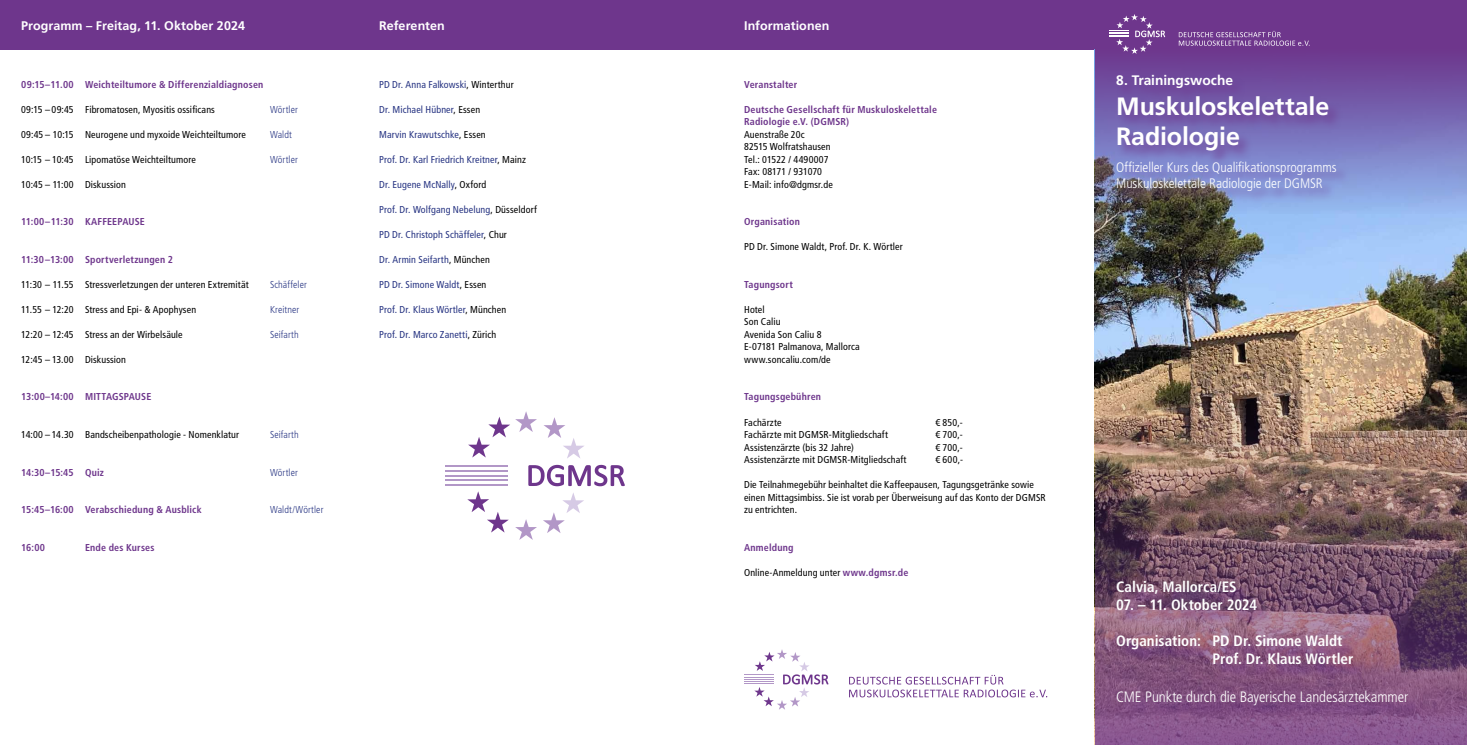
<style>
.page{position:relative;width:1467px;height:745px;background:#fff}
.page>*{position:absolute;margin:0;border:0;box-sizing:border-box;transform-origin:0 0}
.t1{font:700 25px/30px "Frutiger LT Std";letter-spacing:-.005em;color:#fff}
.t2{font:700 condensed 15px/18px "Frutiger LT Std";color:#fff}
.t3{font:300 condensed 15px "Frutiger LT Std";letter-spacing:-.01em;color:#fff}
.t4{font:300 condensed 13.75px/16.5px "Frutiger LT Std";letter-spacing:-.005em;color:#fff}
.t5{font:700 13.75px "Frutiger LT Std";color:#fff}
.t6{font:700 12.5px "Frutiger LT Std";letter-spacing:.005em;color:#fff}
.t7{font:condensed 10px/12.5px "Frutiger LT Std";letter-spacing:.01em;color:#000}
.t8{font:700 condensed 10px/12.5px "Frutiger LT Std";letter-spacing:.015em;color:#6e368c}
.t9{font:condensed 10px "Frutiger LT Std";letter-spacing:.015em;color:#283583}
.t10{font:300 condensed 10px "Frutiger LT Std";letter-spacing:.01em;color:#283583}
.s1{color:#000}
.s2{font-weight:700;color:#6e368c}
</style>
<div class="page">
<div style="left:716px;top:0;width:386px;height:50px;background:#6e368c"></div>
<div style="left:1088px;top:0;width:379px;height:50px;background:#6e368c"></div>
<div style="left:347px;top:0;width:386px;height:50px;background:#6e368c"></div>
<div style="left:0;top:0;width:372px;height:50px;background:#6e368c"></div>
<img style="left:1095px;top:214px;width:372px;height:161px">
<img style="left:1095px;top:375px;width:372px;height:369px">
<svg style="left:1095px;top:50px;width:372px;height:164px;background:#7769ae"></svg>
<svg style="left:1109px;top:14px;width:56px;height:40px"></svg>
<svg style="left:1179px;top:31px;width:131px;height:15px"></svg>
<svg style="left:754px;top:649px;width:74px;height:60px"></svg>
<hr style="left:744px;top:678px;width:30px;height:1px;background:#b297c7">
<hr style="left:744px;top:676px;width:30px;height:1px;background:#b297c7">
<hr style="left:744px;top:674px;width:30px;height:1px;background:#b297c7">
<hr style="left:744px;top:681px;width:30px;height:1px;background:#b297c7">
<hr style="left:744px;top:683px;width:30px;height:1px;background:#b297c7">
<svg style="left:849px;top:674px;width:198px;height:23px"></svg>
<svg style="left:467px;top:491px;width:42px;height:41px"></svg>
<svg style="left:544px;top:417px;width:40px;height:41px"></svg>
<svg style="left:543px;top:493px;width:41px;height:40px"></svg>
<svg style="left:515px;top:519px;width:22px;height:20px"></svg>
<svg style="left:468px;top:411px;width:69px;height:46px"></svg>
<svg style="left:528px;top:464px;width:97px;height:22px"></svg>
<hr style="left:446px;top:474px;width:62px;height:2px;background:#b297c7">
<hr style="left:446px;top:469px;width:62px;height:2px;background:#b297c7">
<hr style="left:446px;top:465px;width:62px;height:1px;background:#b297c7">
<hr style="left:446px;top:479px;width:62px;height:2px;background:#b297c7">
<hr style="left:446px;top:484px;width:62px;height:1px;background:#b297c7">
<div style="left:1117px;top:75px;width:234px;height:130px;background:#6e368c;opacity:.75"></div>
<div style="left:1119px;top:583px;width:304px;height:137px;background:#6e368c;opacity:.75"></div>
<p class="t6" style="left:21px;top:18px;width:225px">Programm – Freitag, 11. Oktober 2024</p>
<p class="t6" style="left:379px;top:18px;width:67px">Referenten</p>
<p class="t8" style="left:21px;top:78px;width:244px">09:15–11.00 Weichteiltumore &amp; Differenzialdiagnosen</p>
<p class="t7" style="left:21px;top:103px;width:195px">09:15 – 09:45 Fibromatosen, Myositis ossificans</p>
<p class="t10" style="left:270px;top:103px;width:29px">Wörtler</p>
<p class="t7" style="left:21px;top:128px;width:226px">09:45 – 10:15 Neurogene und myxoide Weichteiltumore</p>
<p class="t10" style="left:270px;top:128px;width:23px">Waldt</p>
<p class="t7" style="left:21px;top:153px;width:176px">10:15 – 10:45 Lipomatöse Weichteiltumore</p>
<p class="t10" style="left:270px;top:153px;width:29px">Wörtler</p>
<p class="t7" style="left:21px;top:178px;width:106px">10:45 – 11:00 Diskussion</p>
<p class="t8" style="left:21px;top:215px;width:125px">11:00–11:30 KAFFEEPAUSE</p>
<p class="t8" style="left:21px;top:253px;width:153px">11:30–13:00 Sportverletzungen 2</p>
<p class="t7" style="left:21px;top:278px;width:229px">11:30 – 11.55 Stressverletzungen der unteren Extremität</p>
<p class="t10" style="left:270px;top:278px;width:38px">Schäffeler</p>
<p class="t7" style="left:21px;top:303px;width:176px">11.55 – 12:20 Stress and Epi- &amp; Apophysen</p>
<p class="t10" style="left:270px;top:303px;width:31px">Kreitner</p>
<p class="t7" style="left:21px;top:328px;width:163px">12:20 – 12:45 Stress an der Wirbelsäule</p>
<p class="t10" style="left:270px;top:328px;width:30px">Seifarth</p>
<p class="t7" style="left:21px;top:353px;width:106px">12:45 – 13.00 Diskussion</p>
<p class="t8" style="left:21px;top:390px;width:132px">13:00–14:00 MITTAGSPAUSE</p>
<p class="t7" style="left:21px;top:428px;width:219px">14:00 – 14.30 Bandscheibenpathologie - Nomenklatur</p>
<p class="t10" style="left:270px;top:428px;width:30px">Seifarth</p>
<p class="t8" style="left:21px;top:465px;width:84px">14:30–15:45 Quiz</p>
<p class="t10" style="left:270px;top:466px;width:29px">Wörtler</p>
<p class="t8" style="left:21px;top:503px;width:182px">15:45–16:00 Verabschiedung &amp; Ausblick</p>
<p class="t10" style="left:270px;top:503px;width:55px">Waldt/Wörtler</p>
<p class="t8" style="left:21px;top:540px;width:25px">16:00</p>
<p class="t8" style="left:85px;top:540px;width:71px">Ende des Kurses</p>
<p class="t9" style="left:379px;top:78px;width:136px">PD Dr. Anna Falkowski<span class="s1">, Winterthur</span></p>
<p class="t9" style="left:379px;top:103px;width:103px">Dr. Michael Hübner<span class="s1">, Essen</span></p>
<p class="t9" style="left:379px;top:128px;width:108px">Marvin Krawutschke<span class="s1">, Essen</span></p>
<p class="t9" style="left:379px;top:153px;width:148px">Prof. Dr. Karl Friedrich Kreitner<span class="s1">, Mainz</span></p>
<p class="t9" style="left:379px;top:178px;width:109px">Dr. Eugene McNally<span class="s1">, Oxford</span></p>
<p class="t9" style="left:379px;top:203px;width:159px">Prof. Dr. Wolfgang Nebelung<span class="s1">, Düsseldorf</span></p>
<p class="t9" style="left:379px;top:228px;width:129px">PD Dr. Christoph Schäffeler<span class="s1">, Chur</span></p>
<p class="t9" style="left:379px;top:253px;width:112px">Dr. Armin Seifarth<span class="s1">, München</span></p>
<p class="t9" style="left:379px;top:278px;width:109px">PD Dr. Simone Waldt<span class="s1">, Essen</span></p>
<p class="t9" style="left:379px;top:303px;width:129px">Prof. Dr. Klaus Wörtler<span class="s1">, München</span></p>
<p class="t9" style="left:379px;top:328px;width:119px">Prof. Dr. Marco Zanetti<span class="s1">, Zürich</span></p>
<p class="t6" style="left:744px;top:18px;width:87px">Informationen</p>
<p class="t8" style="left:744px;top:78px;width:55px">Veranstalter</p>
<p class="t8" style="left:744px;top:103px;width:194px">Deutsche Gesellschaft für Muskuloskelettale<br>Radiologie e.V. (DGMSR)</p>
<p class="t7" style="left:744px;top:128px;width:90px">Auenstraße 20c<br>82515 Wolfratshausen<br>Tel.: 01522 / 4490007<br>Fax: 08171 / 931070<br>E-Mail: info@dgmsr.de</p>
<p class="t8" style="left:744px;top:215px;width:57px">Organisation</p>
<p class="t7" style="left:744px;top:240px;width:160px">PD Dr. Simone Waldt, Prof. Dr. K. Wörtler</p>
<p class="t8" style="left:744px;top:278px;width:50px">Tagungsort</p>
<p class="t7" style="left:744px;top:303px;width:117px">Hotel<br>Son Caliu<br>Avenida Son Caliu 8<br>E-07181 Palmanova, Mallorca www.soncaliu.com/de</p>
<p class="t8" style="left:744px;top:390px;width:79px">Tagungsgebühren</p>
<p class="t7" style="left:744px;top:415px;width:39px">Fachärzte</p>
<p class="t7" style="left:935px;top:415px;width:29px">€ 850,-</p>
<p class="t7" style="left:744px;top:428px;width:145px">Fachärzte mit DGMSR-Mitgliedschaft</p>
<p class="t7" style="left:935px;top:428px;width:29px">€ 700,-</p>
<p class="t7" style="left:744px;top:440px;width:111px">Assistenzärzte (bis 32 Jahre)</p>
<p class="t7" style="left:935px;top:440px;width:29px">€ 700,-</p>
<p class="t7" style="left:744px;top:453px;width:164px">Assistenzärzte mit DGMSR-Mitgliedschaft</p>
<p class="t7" style="left:935px;top:453px;width:29px">€ 600,-</p>
<p class="t7" style="left:744px;top:478px;width:303px">Die Teilnahmegebühr beinhaltet die Kaffeepausen, Tagungsgetränke sowie einen Mittagsimbiss. Sie ist vorab per Überweisung auf das Konto der DGMSR zu entrichten.</p>
<p class="t8" style="left:744px;top:540px;width:51px">Anmeldung</p>
<p class="t7" style="left:744px;top:565px;width:166px">Online-Anmeldung unter <span class="s2">www.dgmsr.de</span></p>
<h3 class="t5" style="left:1116px;top:72px;width:118px">8. Trainingswoche</h3>
<h1 class="t1" style="left:1116px;top:92px;width:215px">Muskuloskelettale<br>Radiologie</h1>
<h3 class="t4" style="left:1116px;top:159px;width:222px">Offizieller Kurs des Qualifikationsprogramms<br>Muskuloskelettale Radiologie der DGMSR</h3>
<h2 class="t2" style="left:1116px;top:577px;width:122px">Calvia, Mallorca/ES</h2>
<h2 class="t2" style="left:1116px;top:595px;width:143px">07. – 11. Oktober 2024</h2>
<h2 class="t2" style="left:1212px;top:631px;width:142px;text-indent:-96px">Organisation: PD Dr. Simone Waldt<br>Prof. Dr. Klaus Wörtler</h2>
<h2 class="t3" style="left:1116px;top:688px;width:293px">CME Punkte durch die Bayerische Landesärztekammer</h2>
</div>
